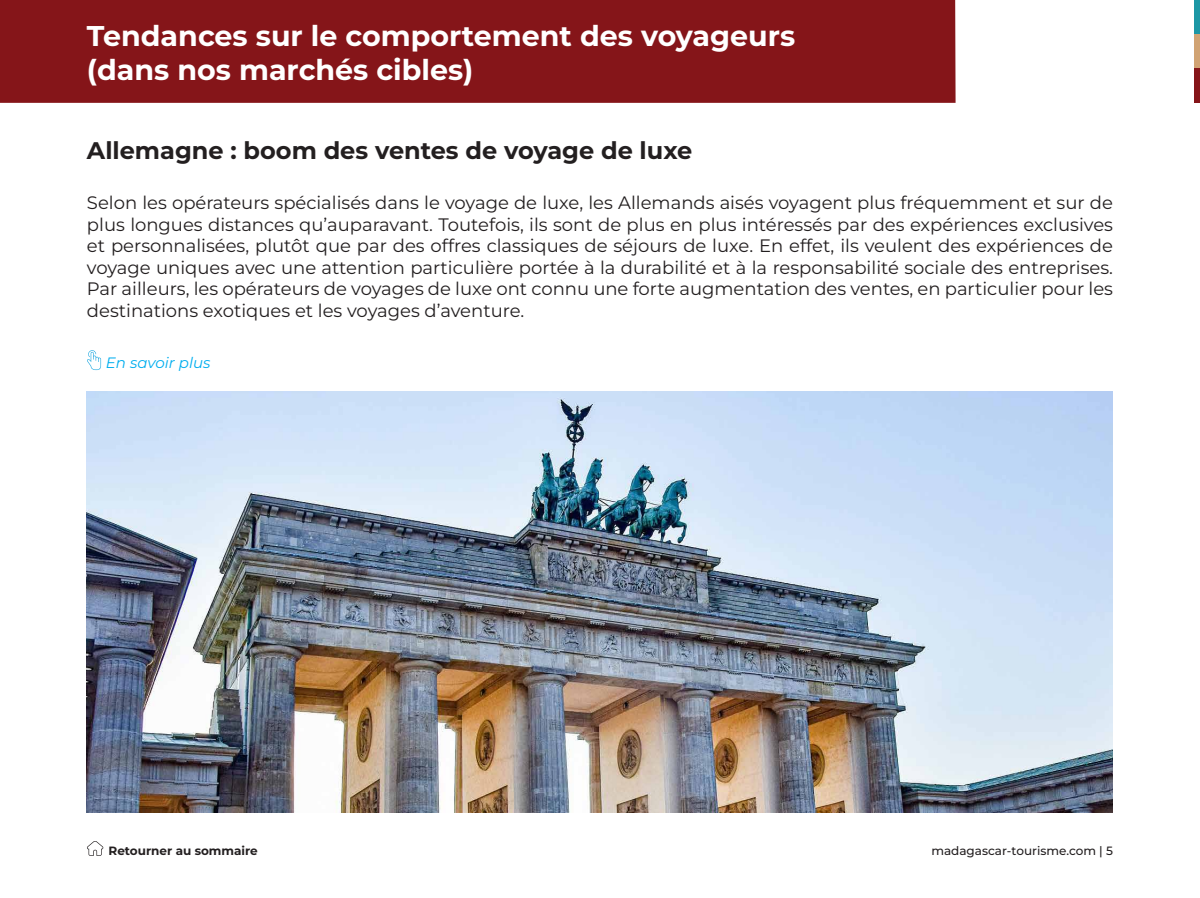
<style>
.page{position:relative;width:1200px;height:898px;background:#fff}
.page>*{position:absolute;margin:0;border:0;box-sizing:border-box;transform-origin:0 0}
.Theme{font:700 28.5px "Montserrat";color:#fff}
.TITRE{font:700 24px "Montserrat";color:#231f20}
.texte{font:18px/21.6px "Montserrat";color:#231f20;text-align:justify}
.en_savoir_plu{font:italic 15px "Montserrat";color:#00aeef}
.t1{font:500 12px "Montserrat";color:#231f20}
.Retourner{font:700 12px "Montserrat";color:#231f20}
</style>
<div class="page">
<div style="left:1194px;top:0;width:5px;height:34px;background:#1d97a5"></div>
<div style="left:1194px;top:34px;width:5px;height:35px;background:#d1a373"></div>
<div style="left:1194px;top:69px;width:5px;height:34px;background:#851519"></div>
<div style="left:0;top:0;width:955px;height:103px;background:#851519"></div>
<svg style="left:87px;top:350px;width:14px;height:20px"></svg>
<img style="left:87px;top:391px;width:1024px;height:421px">
<svg style="left:87px;top:841px;width:16px;height:14px"></svg>
<p class="Theme" style="left:87px;top:17px;width:709px">Tendances sur le comportement des voyageurs</p>
<p class="Theme" style="left:87px;top:51px;width:388px">(dans nos marchés cibles)</p>
<p class="TITRE" style="left:87px;top:135px;width:606px">Allemagne : boom des ventes de voyage de luxe</p>
<p class="texte" style="left:87px;top:191px;width:1027px">Selon les opérateurs spécialisés dans le voyage de luxe, les Allemands aisés voyagent plus fréquemment et sur de plus longues distances qu’auparavant. Toutefois, ils sont de plus en plus intéressés par des expériences exclusives et personnalisées, plutôt que par des offres classiques de séjours de luxe. En effet, ils veulent des expériences de voyage uniques avec une attention particulière portée à la durabilité et à la responsabilité sociale des entreprises.<br>Par ailleurs, les opérateurs de voyages de luxe ont connu une forte augmentation des ventes, en particulier pour les destinations exotiques et les voyages d’aventure.</p>
<p class="en_savoir_plu" style="left:106px;top:353px;width:106px">En savoir plus</p>
<p class="Retourner" style="left:108px;top:842px;width:151px">Retourner au sommaire</p>
<p class="t1" style="left:931px;top:842px;width:183px">madagascar-tourisme.com | 5</p>
</div>
